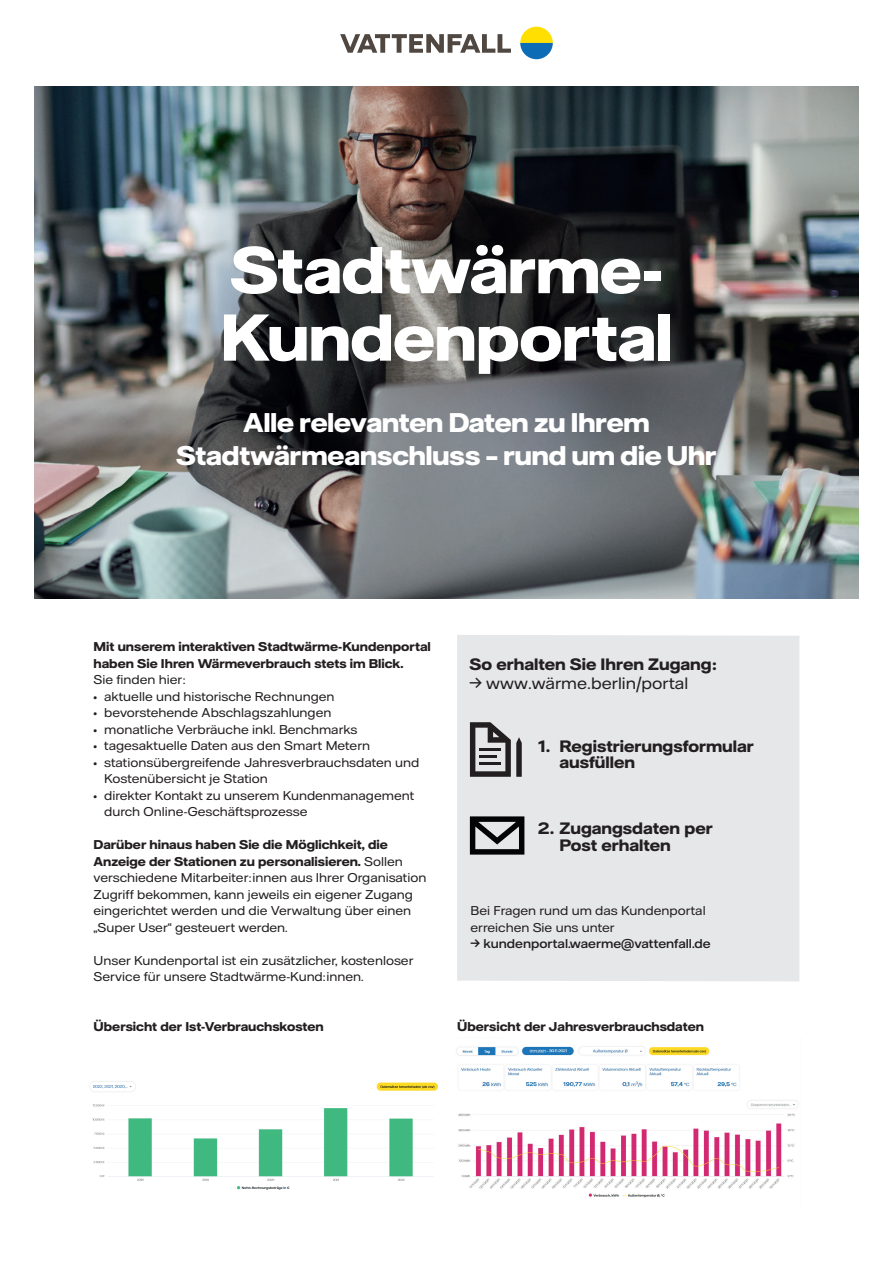
<style>
.page{position:relative;width:893px;height:1263px;background:#fff}
.page>*{position:absolute;margin:0;border:0;box-sizing:border-box;transform-origin:0 0}
.Headline_42pt{font:700 66px/67.5px "Vattenfall Hall Display";color:#fff}
.subline_18_22{font:700 27px/33px "Vattenfall Hall Display";color:#fff;text-align:center}
._020_VF_FAKTS_Infogr{font:700 16.5px/16.5px "Vattenfall Hall";color:#231f20}
._010_VF_FAKTS_Kasten{font:700 16.5px "Vattenfall Hall";color:#231f20}
._010_VF_FAKTS_Copy_8{font:16.5px "Vattenfall Hall";color:#231f20}
._010_VF_FAKTS_Copy_8-2{font:12.75px/16.5px "Vattenfall Hall";color:#231f20}
._010_VF_FAKTS_Copy_8-3{font:700 12.75px/16.5px "Vattenfall Hall";color:#231f20}
.Copy_8_5pt{font:700 12.75px "Vattenfall Hall";color:#231f20}
._010_VF_FAKTS_Copy_8-4{font:500 12.75px "Vattenfall Hall";color:#231f20}
.s1{font-weight:400}
.s2{font-weight:700}
</style>
<div class="page">
<svg style="left:340px;top:34px;width:171px;height:19px"></svg>
<svg style="left:520px;top:27px;width:33px;height:32px"></svg>
<img style="left:34px;top:87px;width:825px;height:511px">
<div style="left:457px;top:635px;width:342px;height:346px;background:#e6e7e9"></div>
<svg style="left:470px;top:722px;width:52px;height:55px;background:#8e8d8e"></svg>
<hr style="left:479px;top:748px;width:22px;height:3px;background:#231f20">
<hr style="left:479px;top:762px;width:22px;height:2px;background:#231f20">
<hr style="left:479px;top:755px;width:18px;height:3px;background:#231f20">
<svg style="left:470px;top:816px;width:54px;height:39px;background:#676869"></svg>
<img style="left:89px;top:1081px;width:349px;height:109px">
<img style="left:456px;top:1046px;width:343px;height:152px">
<p class="Headline_42pt" style="left:221px;top:235px;width:453px">Stadtwärme-<br>Kundenportal</p>
<p class="subline_18_22" style="left:176px;top:406px;width:542px">Alle relevanten Daten zu Ihrem<br>Stadtwärmeanschluss – rund um die Uhr</p>
<p class="_010_VF_FAKTS_Copy_8-3" style="left:94px;top:638px;width:339px">Mit unserem interaktiven Stadtwärme-Kundenportal haben Sie Ihren Wärmeverbrauch stets im Blick.<br><span class="s1">Sie finden hier:</span></p>
<p class="_010_VF_FAKTS_Copy_8-2" style="left:94px;top:688px;width:243px">• aktuelle und historische Rechnungen</p>
<p class="_010_VF_FAKTS_Copy_8-2" style="left:94px;top:704px;width:239px">• bevorstehende Abschlagszahlungen</p>
<p class="_010_VF_FAKTS_Copy_8-2" style="left:94px;top:721px;width:265px">• monatliche Verbräuche inkl. Benchmarks</p>
<p class="_010_VF_FAKTS_Copy_8-2" style="left:94px;top:737px;width:278px">• tagesaktuelle Daten aus den Smart Metern</p>
<p class="_010_VF_FAKTS_Copy_8-2" style="left:104px;top:754px;width:317px;text-indent:-11px">• stationsübergreifende Jahresverbrauchsdaten und<br>Kostenübersicht je Station</p>
<p class="_010_VF_FAKTS_Copy_8-2" style="left:104px;top:787px;width:312px;text-indent:-11px">• direkter Kontakt zu unserem Kundenmanagement durch Online-Geschäftsprozesse</p>
<p class="_010_VF_FAKTS_Copy_8-2" style="left:94px;top:836px;width:334px"><span class="s2">Darüber hinaus haben Sie die Möglichkeit, die Anzeige der Stationen zu personalisieren.</span> Sollen verschiedene Mitarbeiter:innen aus Ihrer Organisation Zugriff bekommen, kann jeweils ein eigener Zugang eingerichtet werden und die Verwaltung über einen „Super User“ gesteuert werden.</p>
<p class="_010_VF_FAKTS_Copy_8-2" style="left:94px;top:952px;width:321px">Unser Kundenportal ist ein zusätzlicher, kostenloser<br>Service für unsere Stadtwärme-Kund:innen.</p>
<p class="_010_VF_FAKTS_Kasten" style="left:469px;top:654px;width:249px">So erhalten Sie Ihren Zugang:</p>
<p class="_010_VF_FAKTS_Copy_8" style="left:469px;top:673px;width:220px">→ www.wärme.berlin/portal</p>
<p class="_020_VF_FAKTS_Infogr" style="left:538px;top:738px;width:13px">1.</p>
<p class="_020_VF_FAKTS_Infogr" style="left:559px;top:738px;width:196px">Registrierungsformular ausfüllen</p>
<p class="_020_VF_FAKTS_Infogr" style="left:538px;top:820px;width:176px">2. Zugangsdaten per</p>
<p class="_020_VF_FAKTS_Infogr" style="left:559px;top:837px;width:113px">Post erhalten</p>
<p class="_010_VF_FAKTS_Copy_8-2" style="left:471px;top:902px;width:237px">Bei Fragen rund um das Kundenportal erreichen Sie uns unter</p>
<p class="_010_VF_FAKTS_Copy_8-4" style="left:471px;top:936px;width:242px">→ kundenportal.waerme@vattenfall.de</p>
<p class="Copy_8_5pt" style="left:94px;top:1019px;width:232px">Übersicht der Ist-Verbrauchskosten</p>
<p class="Copy_8_5pt" style="left:457px;top:1019px;width:248px">Übersicht der Jahresverbrauchsdaten</p>
</div>
